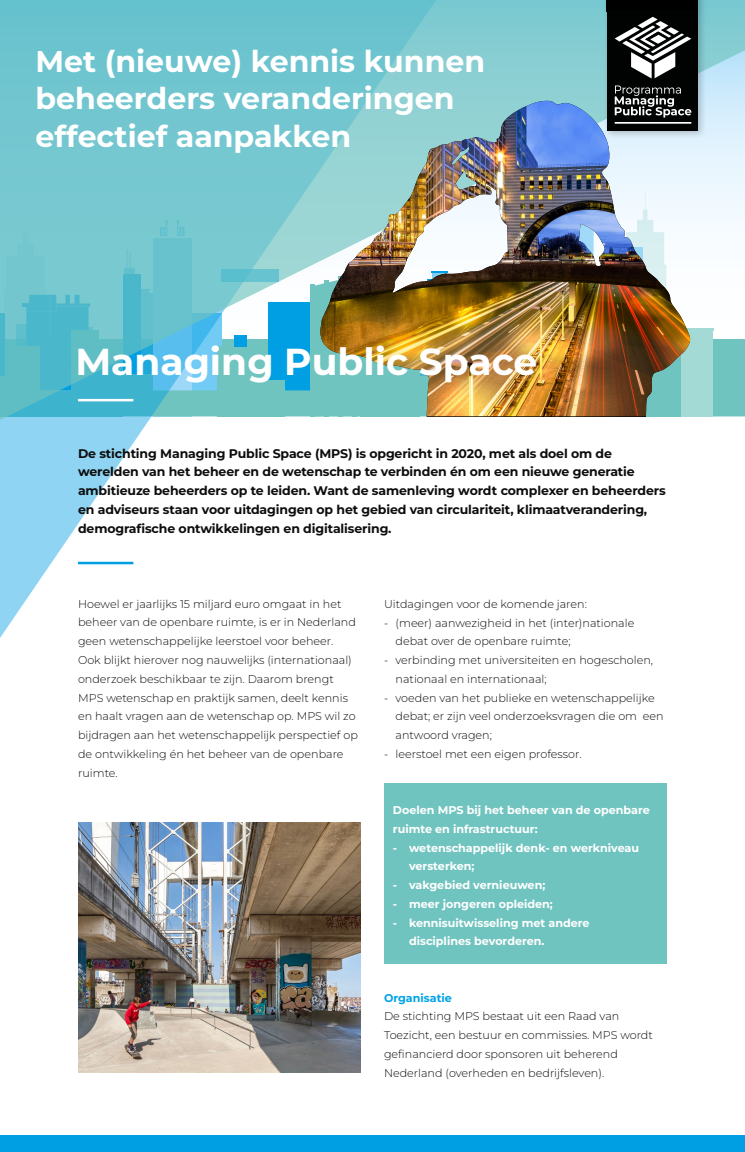
<style>
.page{position:relative;width:745px;height:1152px;background:#fff}
.page>*{position:absolute;margin:0;border:0;box-sizing:border-box;transform-origin:0 0}
.t1{font:700 37.5px "Montserrat";color:#fff}
.t2{font:700 30px/37.5px "Montserrat";color:#fff}
.t3{font:700 12.5px/18.8px "Montserrat";letter-spacing:-.01em;color:#0d0d0d}
.t4{font:300 11.25px/18.8px "Montserrat";color:#0d0d0d}
.t5{font:700 11.25px/18.8px "Montserrat";color:#fff}
.t6{font:700 11.25px "Montserrat";color:#00a3e6}
</style>
<div class="page">
<div style="left:384px;top:783px;width:282px;height:181px;background:#70c4bf"></div>
<svg style="left:0;top:440px;width:136px;height:198px"></svg>
<svg style="left:0;top:0;width:744px;height:440px;background:#83cdd6"></svg>
<img style="left:319px;top:101px;width:371px;height:315px">
<div style="left:602px;top:0;width:105px;height:140px;background:#000;opacity:.22"></div>
<div style="left:606px;top:0;width:91px;height:11px;background:#000"></div>
<div style="left:606px;top:10px;width:91px;height:120px;background:#010202"></div>
<svg style="left:614px;top:85px;width:77px;height:33px"></svg>
<hr style="left:614px;top:122px;width:77px;height:2px;background:#fff">
<svg style="left:614px;top:17px;width:77px;height:62px"></svg>
<hr style="left:78px;top:399px;width:55px;height:2px;background:#fff">
<div style="left:0;top:1135px;width:744px;height:17px;background:#009fe3"></div>
<hr style="left:78px;top:562px;width:55px;height:2px;background:#009fe3">
<img style="left:78px;top:822px;width:283px;height:250px">
<h2 class="t2" style="left:35px;top:42px;width:451px">Met (nieuwe) kennis kunnen beheerders veranderingen effectief aanpakken</h2>
<h1 class="t1" style="left:75px;top:337px;width:463px">Managing Public Space</h1>
<p class="t3" style="left:78px;top:443px;width:588px">De stichting Managing Public Space (MPS) is opgericht in 2020, met als doel om de werelden van het beheer en de wetenschap te verbinden én om een nieuwe generatie ambitieuze beheerders op te leiden. Want de samenleving wordt complexer en beheerders en adviseurs staan voor uitdagingen op het gebied van circulariteit, klimaatverandering, demografische ontwikkelingen en digitalisering.</p>
<p class="t4" style="left:78px;top:594px;width:281px">Hoewel er jaarlijks 15 miljard euro omgaat in het beheer van de openbare ruimte, is er in Nederland geen wetenschappelijke leerstoel voor beheer.<br>Ook blijkt hierover nog nauwelijks (internationaal) onderzoek beschikbaar te zijn. Daarom brengt MPS wetenschap en praktijk samen, deelt kennis en haalt vragen aan de wetenschap op. MPS wil zo bijdragen aan het wetenschappelijk perspectief op de ontwikkeling én het beheer van de openbare ruimte.</p>
<p class="t4" style="left:384px;top:594px;width:204px">Uitdagingen voor de komende jaren:</p>
<p class="t4" style="left:395px;top:613px;width:240px;text-indent:-12px">- (meer) aanwezigheid in het (inter)nationale debat over de openbare ruimte;</p>
<p class="t4" style="left:395px;top:650px;width:259px;text-indent:-12px">- verbinding met universiteiten en hogescholen, nationaal en internationaal;</p>
<p class="t4" style="left:395px;top:688px;width:269px;text-indent:-12px">- voeden van het publieke en wetenschappelijke debat; er zijn veel onderzoeksvragen die om een antwoord vragen;</p>
<p class="t4" style="left:384px;top:744px;width:199px">- leerstoel met een eigen professor.</p>
<p class="t5" style="left:392px;top:800px;width:258px">Doelen MPS bij het beheer van de openbare ruimte en infrastructuur:</p>
<p class="t5" style="left:409px;top:838px;width:231px;text-indent:-16px">- wetenschappelijk denk- en werkniveau versterken;</p>
<p class="t5" style="left:392px;top:875px;width:154px">- vakgebied vernieuwen;</p>
<p class="t5" style="left:392px;top:894px;width:161px">- meer jongeren opleiden;</p>
<p class="t5" style="left:409px;top:913px;width:182px;text-indent:-16px">- kennisuitwisseling met andere disciplines bevorderen.</p>
<p class="t6" style="left:384px;top:990px;width:69px">Organisatie</p>
<p class="t4" style="left:384px;top:1006px;width:270px">De stichting MPS bestaat uit een Raad van Toezicht, een bestuur en commissies. MPS wordt gefinancierd door sponsoren uit beherend Nederland (overheden en bedrijfsleven).</p>
</div>
